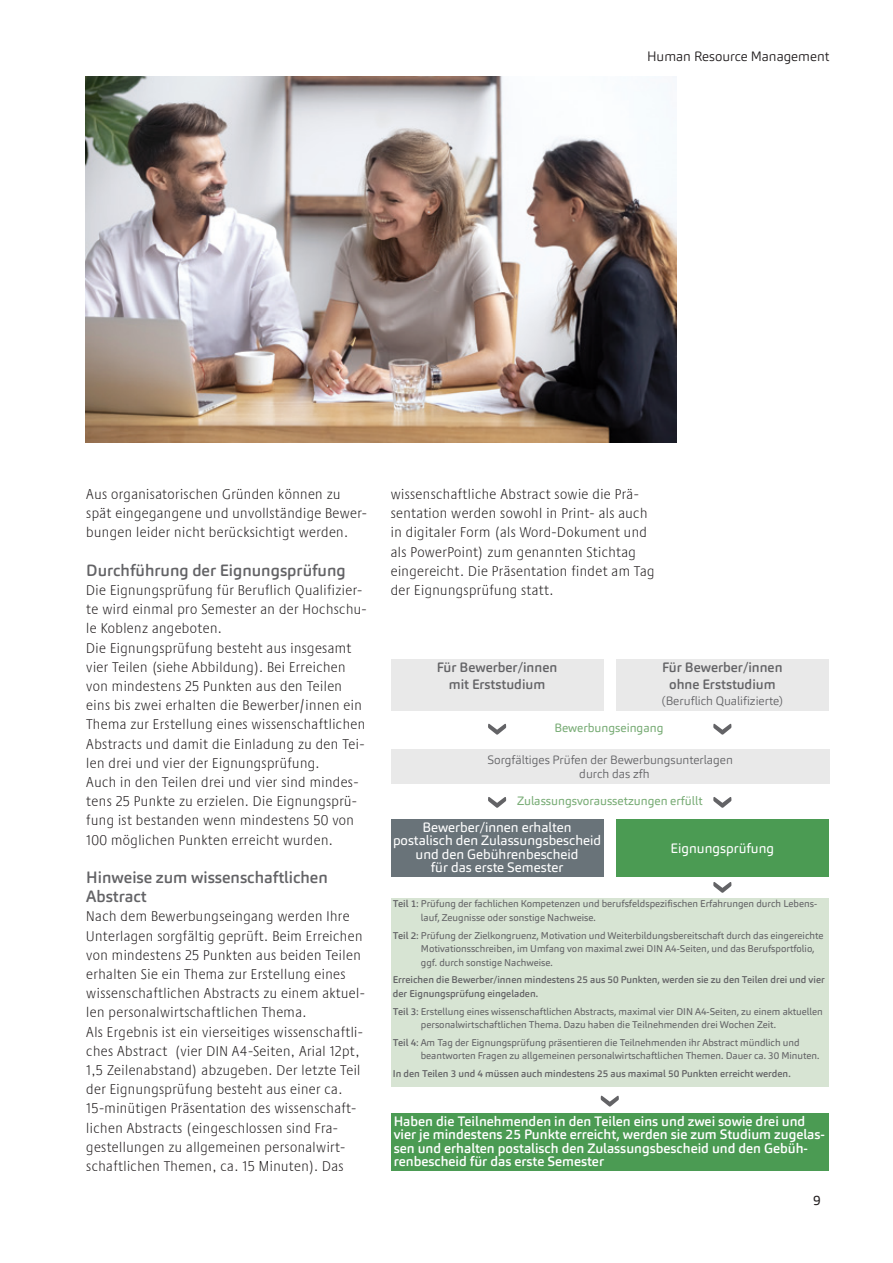
<style>
.page{position:relative;width:893px;height:1263px;background:#fff}
.page>*{position:absolute;margin:0;border:0;box-sizing:border-box;transform-origin:0 0}
.t1{font:500 16.2px/19.2px "Carnas";color:#636366}
.t2{font:300 condensed 14.55px/19.2px "Praxis Next";letter-spacing:.03em;color:#231f20}
.t3{font:500 13.5px/13.5px "Carnas";color:#fff}
.t4{font:13.5px/13.5px "Carnas";color:#fff;text-align:center}
.t5{font:500 13.5px/16.5px "Carnas";color:#636366;text-align:center}
.t6{font:300 13.5px "Carnas";color:#231f20}
.t7{font:13.5px "Carnas";color:#231f20}
.t8{font:300 12px/13.5px "Carnas";color:#636366}
.t9{font:12px "Carnas";color:#7aad77}
.t10{font:9.75px/13.5px "Carnas";color:#636366}
.t11{font:500 9.75px/13.5px "Carnas";color:#636366}
.s1{font-weight:500}
</style>
<div class="page">
<div style="left:391px;top:749px;width:439px;height:34px;background:#e9e9e9"></div>
<div style="left:616px;top:819px;width:213px;height:58px;background:#4b9b53"></div>
<div style="left:392px;top:1113px;width:437px;height:58px;background:#4b9b53"></div>
<div style="left:391px;top:819px;width:212px;height:58px;background:#697379"></div>
<div style="left:391px;top:898px;width:438px;height:188px;background:#d7e4d3"></div>
<div style="left:391px;top:660px;width:212px;height:51px;background:#e9e9e9"></div>
<div style="left:616px;top:660px;width:213px;height:51px;background:#e9e9e9"></div>
<svg style="left:488px;top:724px;width:18px;height:11px"></svg>
<svg style="left:488px;top:797px;width:18px;height:11px"></svg>
<svg style="left:713px;top:724px;width:18px;height:11px"></svg>
<svg style="left:713px;top:797px;width:18px;height:11px"></svg>
<svg style="left:713px;top:882px;width:18px;height:11px"></svg>
<svg style="left:601px;top:1096px;width:18px;height:10px"></svg>
<img style="left:85px;top:77px;width:591px;height:365px">
<p class="t6" style="left:647px;top:48px;width:184px">Human Resource Management</p>
<p class="t2" style="left:86px;top:484px;width:282px">Aus organisatorischen Gründen können zu spät eingegangene und unvollständige Bewer&shy;bungen leider nicht berücksichtigt werden.</p>
<p class="t1" style="left:86px;top:560px;width:261px">Durchführung der Eignungsprüfung</p>
<p class="t2" style="left:86px;top:580px;width:282px">Die Eignungsprüfung für Beruflich Qualifizier&shy;te wird einmal pro Semester an der Hochschu&shy;le Koblenz angeboten.<br>Die Eignungsprüfung besteht aus insgesamt vier Teilen (siehe Abbildung). Bei Erreichen von mindestens 25 Punkten aus den Teilen eins bis zwei erhalten die Bewerber/innen ein Thema zur Erstellung eines wissenschaftlichen Abstracts und damit die Einladung zu den Tei&shy;len drei und vier der Eignungsprüfung.<br>Auch in den Teilen drei und vier sind mindes&shy;tens 25 Punkte zu erzielen. Die Eignungsprü&shy;fung ist bestanden wenn mindestens 50 von 100 möglichen Punkten erreicht wurden.</p>
<p class="t1" style="left:86px;top:868px;width:243px">Hinweise zum wissenschaftlichen<br>Abstract</p>
<p class="t2" style="left:86px;top:906px;width:280px">Nach dem Bewerbungseingang werden Ihre Unterlagen sorgfältig geprüft. Beim Erreichen von mindestens 25 Punkten aus beiden Teilen erhalten Sie ein Thema zur Erstellung eines wissenschaftlichen Abstracts zu einem aktuel&shy;len personalwirtschaftlichen Thema.<br>Als Ergebnis ist ein vierseitiges wissenschaftli&shy;ches Abstract (vier DIN A4-Seiten, Arial 12pt, 1,5 Zeilenabstand) abzugeben. Der letzte Teil der Eignungsprüfung besteht aus einer ca.<br>15-minütigen Präsentation des wissenschaft&shy;lichen Abstracts (eingeschlossen sind Fra&shy;gestellungen zu allgemeinen personalwirt&shy;schaftlichen Themen, ca. 15 Minuten). Das</p>
<p class="t2" style="left:391px;top:484px;width:265px">wissenschaftliche Abstract sowie die Prä&shy;sentation werden sowohl in Print- als auch in digitaler Form (als Word-Dokument und als PowerPoint) zum genannten Stichtag eingereicht. Die Präsentation findet am Tag der Eignungsprüfung statt.</p>
<p class="t5" style="left:437px;top:659px;width:122px">Für Bewerber/innen mit Erststudium</p>
<p class="t5" style="left:662px;top:659px;width:122px">Für Bewerber/innen ohne Erststudium</p>
<p class="t8" style="left:662px;top:694px;width:123px">(Beruflich Qualifizierte)</p>
<p class="t9" style="left:554px;top:720px;width:111px">Bewerbungseingang</p>
<p class="t8" style="left:579px;top:753px;width:155px;text-indent:-92px">Sorgfältiges Prüfen der Bewerbungsunterlagen durch das zfh</p>
<p class="t9" style="left:517px;top:793px;width:187px">Zulassungsvoraussetzungen erfüllt</p>
<p class="t4" style="left:393px;top:820px;width:210px">Bewerber/innen erhalten postalisch den Zulassungsbescheid und den Gebührenbescheid<br>für das erste Semester</p>
<p class="t10" style="left:421px;top:897px;width:398px;text-indent:-28px"><span class="s1">Teil 1</span>: Prüfung der fachlichen Kompetenzen und berufsfeldspezifischen Erfahrungen durch Lebens&shy;lauf, Zeugnisse oder sonstige Nachweise.</p>
<p class="t10" style="left:421px;top:928px;width:404px;text-indent:-28px"><span class="s1">Teil 2</span>: Prüfung der Zielkongruenz, Motivation und Weiterbildungsbereitschaft durch das eingereichte<br>Motivationsschreiben, im Umfang von maximal zwei DIN A4-Seiten, und das Berufsportfolio, ggf. durch sonstige Nachweise.</p>
<p class="t11" style="left:393px;top:973px;width:433px">Erreichen die Bewerber/innen mindestens 25 aus 50 Punkten, werden sie zu den Teilen drei und vier der Eignungsprüfung eingeladen.</p>
<p class="t10" style="left:421px;top:1004px;width:403px;text-indent:-28px"><span class="s1">Teil 3</span>: Erstellung eines wissenschaftlichen Abstracts, maximal vier DIN A4-Seiten, zu einem aktuellen personalwirtschaftlichen Thema. Dazu haben die Teilnehmenden drei Wochen Zeit.</p>
<p class="t10" style="left:421px;top:1036px;width:400px;text-indent:-28px"><span class="s1">Teil 4</span>: Am Tag der Eignungsprüfung präsentieren die Teilnehmenden ihr Abstract mündlich und beantworten Fragen zu allgemeinen personalwirtschaftlichen Themen. Dauer ca. 30 Minuten.</p>
<p class="t11" style="left:393px;top:1067px;width:399px">In den Teilen 3 und 4 müssen auch mindestens 25 aus maximal 50 Punkten erreicht werden.</p>
<p class="t4" style="left:671px;top:841px;width:105px">Eignungsprüfung</p>
<p class="t3" style="left:394px;top:1114px;width:433px">Haben die Teilnehmenden in den Teilen eins und zwei sowie drei und vier je mindestens 25 Punkte erreicht, werden sie zum Studium zugelas&shy;sen und erhalten postalisch den Zulassungsbescheid und den Gebüh&shy;renbescheid für das erste Semester</p>
<p class="t7" style="left:813px;top:1192px;width:9px">9</p>
</div>
